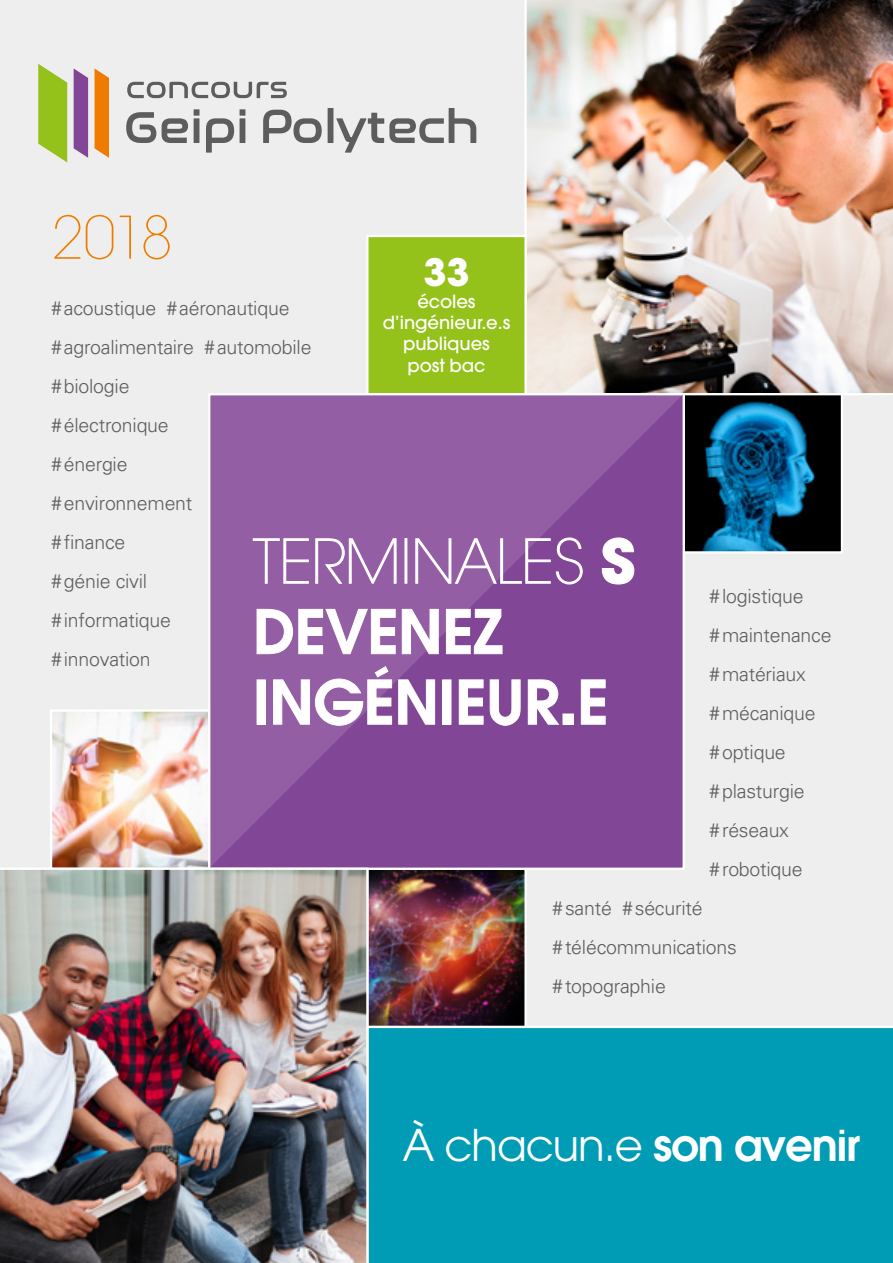
<style>
.page{position:relative;width:893px;height:1263px;background:#eee}
.page>*{position:absolute;margin:0;border:0;box-sizing:border-box;transform-origin:0 0}
.t1{font:600 60px/70.5px "Avant Garde";letter-spacing:-.005em;color:#fff}
.t2{font:200 60px "Avant Garde LT";letter-spacing:-.005em;color:#fff}
.t3{font:200 58.35px "Avant Garde LT";color:#ef7c00}
.t4{font:43.5px "Avant Garde LT";letter-spacing:-.025em;color:#fff}
.t5{font:700 37.5px "Avant Garde";color:#fff}
.t6{font:300 19.5px/39px "Univers";letter-spacing:-.01em;color:#5d5d5d}
.t7{font:500 18px/21.3px "Avant Garde";letter-spacing:-.005em;color:#fff;text-align:center}
.s1{font-family:"Avant Garde";font-weight:700}
.s2{font-weight:700}
.s3{font-family:"Avant Garde";font-weight:600}
</style>
<div class="page">
<img style="left:525px;top:0;width:368px;height:395px">
<img style="left:686px;top:396px;width:154px;height:154px">
<div style="left:683px;top:393px;width:160px;height:160px;border:2px solid #fff"></div>
<img style="left:53px;top:712px;width:154px;height:155px">
<div style="left:50px;top:709px;width:160px;height:161px;border:2px solid #fff"></div>
<img style="left:369px;top:871px;width:155px;height:154px">
<div style="left:366px;top:868px;width:161px;height:160px;border:2px solid #fff"></div>
<div style="left:367px;top:236px;width:159px;height:158px;background:#94c11a"></div>
<div style="left:366px;top:235px;width:161px;height:160px;border:2px solid #fff"></div>
<div style="left:368px;top:1026px;width:525px;height:237px;background:#009bb4"></div>
<svg style="left:207px;top:391px;width:479px;height:480px;fill:#814796"></svg>
<svg style="left:252px;top:538px;width:57px;height:46px"></svg>
<svg style="left:315px;top:537px;width:82px;height:47px"></svg>
<div style="left:404px;top:538px;width:3px;height:46px;border:1px solid #fff"></div>
<svg style="left:415px;top:537px;width:168px;height:48px"></svg>
<svg style="left:602px;top:537px;width:33px;height:48px"></svg>
<svg style="left:256px;top:609px;width:140px;height:45px"></svg>
<svg style="left:402px;top:609px;width:37px;height:45px"></svg>
<svg style="left:446px;top:609px;width:57px;height:45px"></svg>
<svg style="left:273px;top:666px;width:119px;height:60px"></svg>
<svg style="left:398px;top:679px;width:37px;height:46px"></svg>
<svg style="left:458px;top:679px;width:63px;height:47px"></svg>
<svg style="left:527px;top:679px;width:32px;height:46px"></svg>
<svg style="left:581px;top:679px;width:25px;height:46px"></svg>
<svg style="left:127px;top:82px;width:160px;height:16px"></svg>
<svg style="left:194px;top:109px;width:5px;height:7px"></svg>
<svg style="left:240px;top:109px;width:5px;height:7px"></svg>
<svg style="left:126px;top:112px;width:30px;height:31px"></svg>
<svg style="left:162px;top:118px;width:26px;height:25px"></svg>
<div style="left:194px;top:118px;width:5px;height:25px;background:#5d5d5d"></div>
<svg style="left:206px;top:118px;width:28px;height:35px"></svg>
<div style="left:240px;top:118px;width:5px;height:25px;background:#5d5d5d"></div>
<div style="left:328px;top:108px;width:5px;height:35px;background:#5d5d5d"></div>
<svg style="left:336px;top:108px;width:140px;height:45px"></svg>
<svg style="left:263px;top:110px;width:59px;height:33px"></svg>
<svg style="left:38px;top:64px;width:29px;height:98px"></svg>
<svg style="left:74px;top:69px;width:14px;height:89px"></svg>
<svg style="left:95px;top:69px;width:14px;height:89px"></svg>
<img style="left:0;top:868px;width:368px;height:395px">
<h2 class="t3" style="left:51px;top:203px;width:123px">2018</h2>
<h3 class="t5" style="left:423px;top:248px;width:48px">33</h3>
<p class="t7" style="left:383px;top:290px;width:129px">écoles d’ingénieur.e.s publiques post bac</p>
<p class="t6" style="left:51px;top:289px;width:262px">#acoustique #aéronautique #agroalimentaire #automobile #biologie<br>#électronique<br>#énergie<br>#environnement<br>#finance<br>#génie civil<br>#informatique<br>#innovation</p>
<h1 class="t2" style="left:253px;top:526px;width:384px">TERMINALES <span class="s1">S</span></h1>
<h1 class="t1" style="left:253px;top:592px;width:357px">DEVENEZ<br>INGÉNIEUR<span class="s2">.</span>E</h1>
<p class="t6" style="left:709px;top:576px;width:124px">#logistique #maintenance #matériaux #mécanique #optique #plasturgie #réseaux #robotique</p>
<p class="t6" style="left:552px;top:888px;width:186px">#santé #sécurité #télécommunications #topographie</p>
<h3 class="t4" style="left:402px;top:1120px;width:459px">À chacun.e <span class="s3">son avenir</span></h3>
</div>
